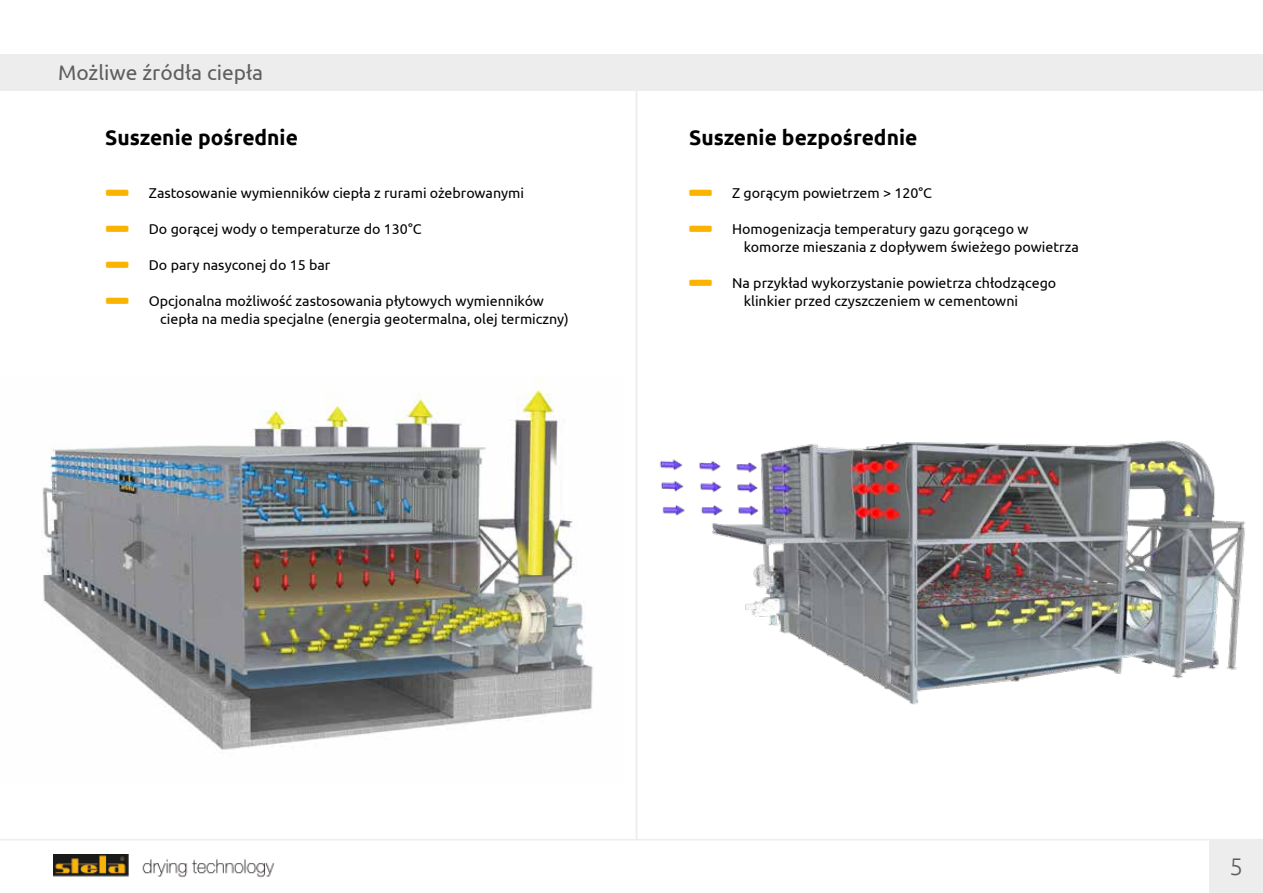
<style>
.page{position:relative;width:1263px;height:893px;background:#fff}
.page>*{position:absolute;margin:0;border:0;box-sizing:border-box;transform-origin:0 0}
.t1{font:300 24px "Ubuntu";color:#5f5e5e}
.t2{font:700 21px "Ubuntu";color:#000}
.t3{font:21px "Ubuntu";color:#5f5e5e}
.t4{font:14.25px/18px "Ubuntu";color:#000}
</style>
<div class="page">
<hr style="left:0;top:839px;width:1263px;height:1px;background:#ededed">
<div style="left:1209px;top:839px;width:54px;height:54px;background:#ededed"></div>
<img style="left:53px;top:855px;width:222px;height:23px">
<img style="left:659px;top:440px;width:586px;height:265px">
<img style="left:42px;top:376px;width:551px;height:374px">
<div style="left:0;top:54px;width:1263px;height:36px;background:#ededed"></div>
<hr style="left:636px;top:72px;width:1px;height:768px;background:#ededed">
<h2 class="t3" style="left:58px;top:59px;width:206px">Możliwe źródła ciepła</h2>
<h2 class="t2" style="left:105px;top:125px;width:194px">Suszenie pośrednie</h2>
<p class="t4" style="left:149px;top:183px;width:377px">Zastosowanie wymienników ciepła z rurami ożebrowanymi</p>
<p class="t4" style="left:149px;top:219px;width:274px">Do gorącej wody o temperaturze do 130°C</p>
<p class="t4" style="left:149px;top:255px;width:183px">Do pary nasyconej do 15 bar</p>
<p class="t4" style="left:160px;top:291px;width:410px;text-indent:-11px">Opcjonalna możliwość zastosowania płytowych wymienników ciepła na media specjalne (energia geotermalna, olej termiczny)</p>
<h2 class="t2" style="left:689px;top:125px;width:230px">Suszenie bezpośrednie</h2>
<p class="t4" style="left:732px;top:183px;width:201px">Z gorącym powietrzem &gt; 120°C</p>
<p class="t4" style="left:744px;top:219px;width:337px;text-indent:-11px">Homogenizacja temperatury gazu gorącego w komorze mieszania z dopływem świeżego powietrza</p>
<p class="t4" style="left:744px;top:273px;width:314px;text-indent:-11px">Na przykład wykorzystanie powietrza chłodzącego klinkier przed czyszczeniem w cementowni</p>
<h1 class="t1" style="left:1229px;top:852px;width:15px">5</h1>
</div>
